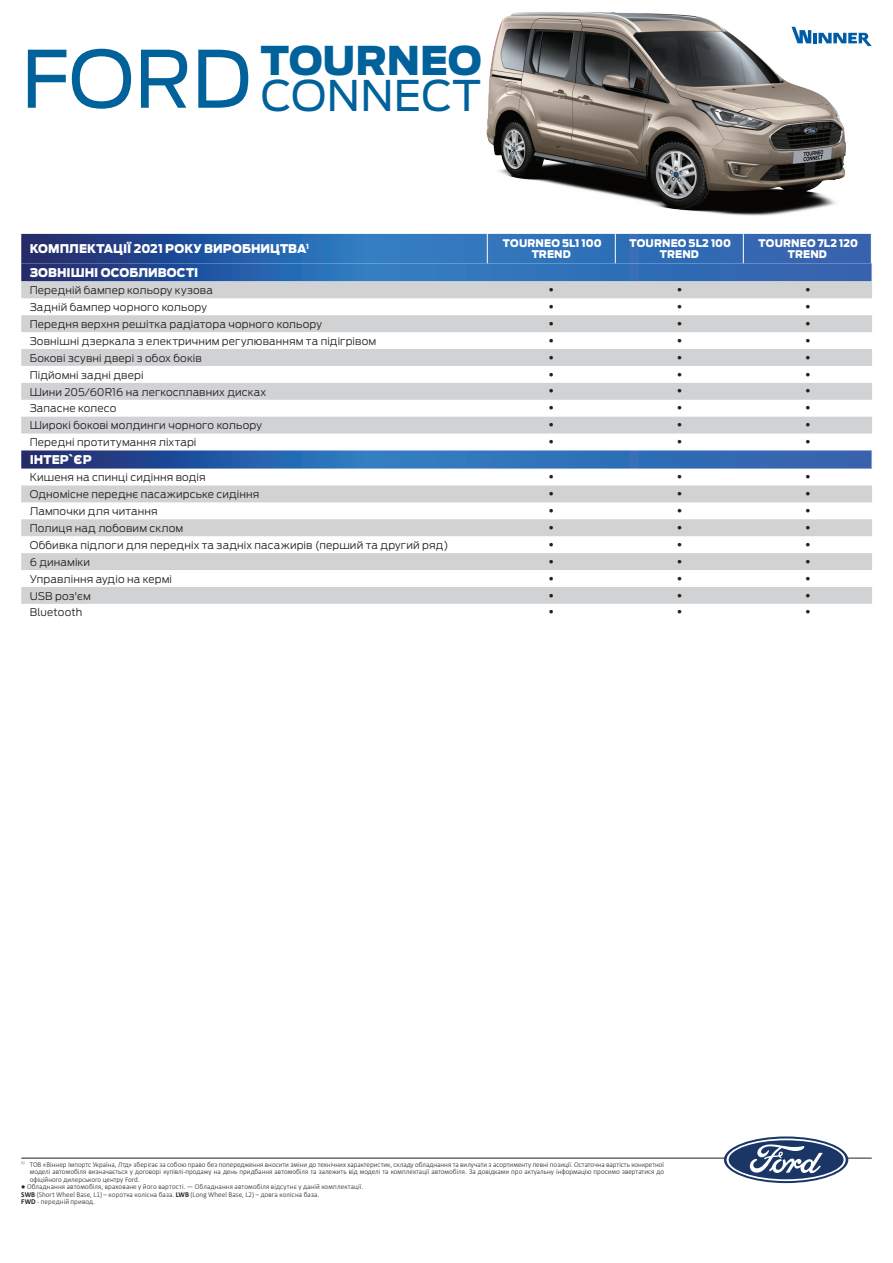
<style>
.page{position:relative;width:893px;height:1263px;background:#fff}
.page>*{position:absolute;margin:0;border:0;box-sizing:border-box;transform-origin:0 0}
.t1{font:42px "Ford Antenna";letter-spacing:.005em;color:#01629b}
.t2{font:900 39.45px "Ford Antenna";letter-spacing:-.005em;color:#01629b}
.t3{font:900 12px "Ford Antenna";color:#fff;scale:.95 1}
.t4{font:300 10.5px "Ford Antenna";letter-spacing:.01em;color:#231f20}
.t5{font:900 10.5px/10.5px "Ford Antenna";letter-spacing:.01em;color:#fff;text-align:center;scale:.95 1}
.t6{font:300 8.25px "Calibri";color:#231f20}
.t7{font:300 7.5px/7.5px "Calibri";letter-spacing:.015em;color:#231f20;text-align:justify;scale:.95 1}
.s1{font-size:78.45px}
.s2{font-weight:700}
</style>
<div class="page">
<img style="left:486px;top:12px;width:386px;height:204px">
<svg style="left:21px;top:281px;width:851px;height:323px;fill:#d1d2d5"></svg>
<svg style="left:21px;top:234px;width:851px;height:47px;background:#2e64ab"></svg>
<hr style="left:21px;top:1158px;width:851px;height:1px;background:#231f20">
<hr style="left:813px;top:33px;width:4px;height:10px;background:#015ca7">
<svg style="left:791px;top:27px;width:20px;height:16px"></svg>
<svg style="left:818px;top:33px;width:54px;height:13px"></svg>
<svg style="left:724px;top:1136px;width:124px;height:47px"></svg>
<svg style="left:726px;top:1138px;width:120px;height:43px"></svg>
<h2 class="t2" style="left:261px;top:24px;width:222px">TOURNEO</h2>
<h1 class="t1" style="left:21px;top:60px;width:461px"><span class="s1">FORD</span> CONNECT</h1>
<h3 class="t3" style="left:30px;top:237px;width:295px">КОМПЛЕКТАЦІЇ 2021 РОКУ ВИРОБНИЦТВА<sup>1</sup></h3>
<h3 class="t5" style="left:503px;top:237px;width:105px">TOURNEO 5L1 100<br>TREND</h3>
<h3 class="t5" style="left:629px;top:237px;width:109px">TOURNEO 5L2 100<br>TREND</h3>
<h3 class="t5" style="left:759px;top:237px;width:106px">TOURNEO 7L2 120<br>TREND</h3>
<h3 class="t3" style="left:30px;top:262px;width:179px">ЗОВНІШНІ ОСОБЛИВОСТІ</h3>
<h3 class="t4" style="left:30px;top:281px;width:185px">Передній бампер кольору кузова</h3>
<p class="t6" style="left:549px;top:284px;width:6px">●</p>
<p class="t6" style="left:677px;top:284px;width:6px">●</p>
<p class="t6" style="left:805px;top:284px;width:6px">●</p>
<h3 class="t4" style="left:30px;top:298px;width:179px">Задній бампер чорного кольору</h3>
<p class="t6" style="left:549px;top:301px;width:6px">●</p>
<p class="t6" style="left:677px;top:301px;width:6px">●</p>
<p class="t6" style="left:805px;top:301px;width:6px">●</p>
<h3 class="t4" style="left:30px;top:315px;width:294px">Передня верхня решітка радіатора чорного кольору</h3>
<p class="t6" style="left:549px;top:318px;width:6px">●</p>
<p class="t6" style="left:677px;top:318px;width:6px">●</p>
<p class="t6" style="left:805px;top:318px;width:6px">●</p>
<h3 class="t4" style="left:30px;top:332px;width:348px">Зовнішні дзеркала з електричним регулюванням та підігрівом</h3>
<p class="t6" style="left:549px;top:335px;width:6px">●</p>
<p class="t6" style="left:677px;top:335px;width:6px">●</p>
<p class="t6" style="left:805px;top:335px;width:6px">●</p>
<h3 class="t4" style="left:30px;top:349px;width:174px">Бокові зсувні двері з обох боків</h3>
<p class="t6" style="left:549px;top:352px;width:6px">●</p>
<p class="t6" style="left:677px;top:352px;width:6px">●</p>
<p class="t6" style="left:805px;top:352px;width:6px">●</p>
<h3 class="t4" style="left:30px;top:366px;width:115px">Підйомні задні двері</h3>
<p class="t6" style="left:549px;top:369px;width:6px">●</p>
<p class="t6" style="left:677px;top:369px;width:6px">●</p>
<p class="t6" style="left:805px;top:369px;width:6px">●</p>
<h3 class="t4" style="left:30px;top:383px;width:238px">Шини 205/60R16 на легкосплавних дисках</h3>
<p class="t6" style="left:549px;top:386px;width:6px">●</p>
<p class="t6" style="left:677px;top:386px;width:6px">●</p>
<p class="t6" style="left:805px;top:386px;width:6px">●</p>
<h3 class="t4" style="left:30px;top:400px;width:88px">Запасне колесо</h3>
<p class="t6" style="left:549px;top:402px;width:6px">●</p>
<p class="t6" style="left:677px;top:402px;width:6px">●</p>
<p class="t6" style="left:805px;top:402px;width:6px">●</p>
<h3 class="t4" style="left:30px;top:417px;width:234px">Широкі бокові молдинги чорного кольору</h3>
<p class="t6" style="left:549px;top:419px;width:6px">●</p>
<p class="t6" style="left:677px;top:419px;width:6px">●</p>
<p class="t6" style="left:805px;top:419px;width:6px">●</p>
<h3 class="t4" style="left:30px;top:433px;width:168px">Передні протитумання ліхтарі</h3>
<p class="t6" style="left:549px;top:436px;width:6px">●</p>
<p class="t6" style="left:677px;top:436px;width:6px">●</p>
<p class="t6" style="left:805px;top:436px;width:6px">●</p>
<h3 class="t3" style="left:30px;top:449px;width:67px">ІНТЕР`ЄР</h3>
<h3 class="t4" style="left:30px;top:468px;width:177px">Кишеня на спинці сидіння водія</h3>
<p class="t6" style="left:549px;top:471px;width:6px">●</p>
<p class="t6" style="left:677px;top:471px;width:6px">●</p>
<p class="t6" style="left:805px;top:471px;width:6px">●</p>
<h3 class="t4" style="left:30px;top:485px;width:231px">Одномісне переднє пасажирське сидіння</h3>
<p class="t6" style="left:549px;top:488px;width:6px">●</p>
<p class="t6" style="left:677px;top:488px;width:6px">●</p>
<p class="t6" style="left:805px;top:488px;width:6px">●</p>
<h3 class="t4" style="left:30px;top:502px;width:129px">Лампочки для читання</h3>
<p class="t6" style="left:549px;top:505px;width:6px">●</p>
<p class="t6" style="left:677px;top:505px;width:6px">●</p>
<p class="t6" style="left:805px;top:505px;width:6px">●</p>
<h3 class="t4" style="left:30px;top:519px;width:155px">Полиця над лобовим склом</h3>
<p class="t6" style="left:549px;top:522px;width:6px">●</p>
<p class="t6" style="left:677px;top:522px;width:6px">●</p>
<p class="t6" style="left:805px;top:522px;width:6px">●</p>
<h3 class="t4" style="left:30px;top:536px;width:420px">Оббивка підлоги для передніх та задніх пасажирів (перший та другий ряд)</h3>
<p class="t6" style="left:549px;top:539px;width:6px">●</p>
<p class="t6" style="left:677px;top:539px;width:6px">●</p>
<p class="t6" style="left:805px;top:539px;width:6px">●</p>
<h3 class="t4" style="left:30px;top:553px;width:62px">6 динаміки</h3>
<p class="t6" style="left:549px;top:556px;width:6px">●</p>
<p class="t6" style="left:677px;top:556px;width:6px">●</p>
<p class="t6" style="left:805px;top:556px;width:6px">●</p>
<h3 class="t4" style="left:30px;top:570px;width:144px">Управління аудіо на кермі</h3>
<p class="t6" style="left:549px;top:573px;width:6px">●</p>
<p class="t6" style="left:677px;top:573px;width:6px">●</p>
<p class="t6" style="left:805px;top:573px;width:6px">●</p>
<h3 class="t4" style="left:30px;top:587px;width:62px">USB роз'єм</h3>
<p class="t6" style="left:549px;top:590px;width:6px">●</p>
<p class="t6" style="left:677px;top:590px;width:6px">●</p>
<p class="t6" style="left:805px;top:590px;width:6px">●</p>
<h3 class="t4" style="left:30px;top:604px;width:54px">Bluetooth</h3>
<p class="t6" style="left:549px;top:606px;width:6px">●</p>
<p class="t6" style="left:677px;top:606px;width:6px">●</p>
<p class="t6" style="left:805px;top:606px;width:6px">●</p>
<p class="t7" style="left:30px;top:1161px;width:669px;text-indent:-9px"><sup>1)</sup> ТОВ «Віннер Імпортс Україна, Лтд» зберігає за собою право без попередження вносити зміни до технічних характеристик, складу обладнання та вилучати з асортименту певні позиції. Остаточна вартість конкретної моделі автомобіля визначається у договорі купівлі-продажу на день придбання автомобіля та залежить від моделі та комплектації автомобіля. За довідками про актуальну інформацію просимо звертатися до офіційного дилерського центру Ford.</p>
<p class="t7" style="left:21px;top:1183px;width:361px;text-align:left">● Обладнання автомобіля, враховане у його вартості. — Обладнання автомобіля відсутнє у даній комплектації.<br><span class="s2">SWB</span> (Short Wheel Base, L1) – коротка колісна база. <span class="s2">LWB</span> (Long Wheel Base, L2) – довга колісна база.<br><span class="s2">FWD</span> - передній привод.</p>
</div>
